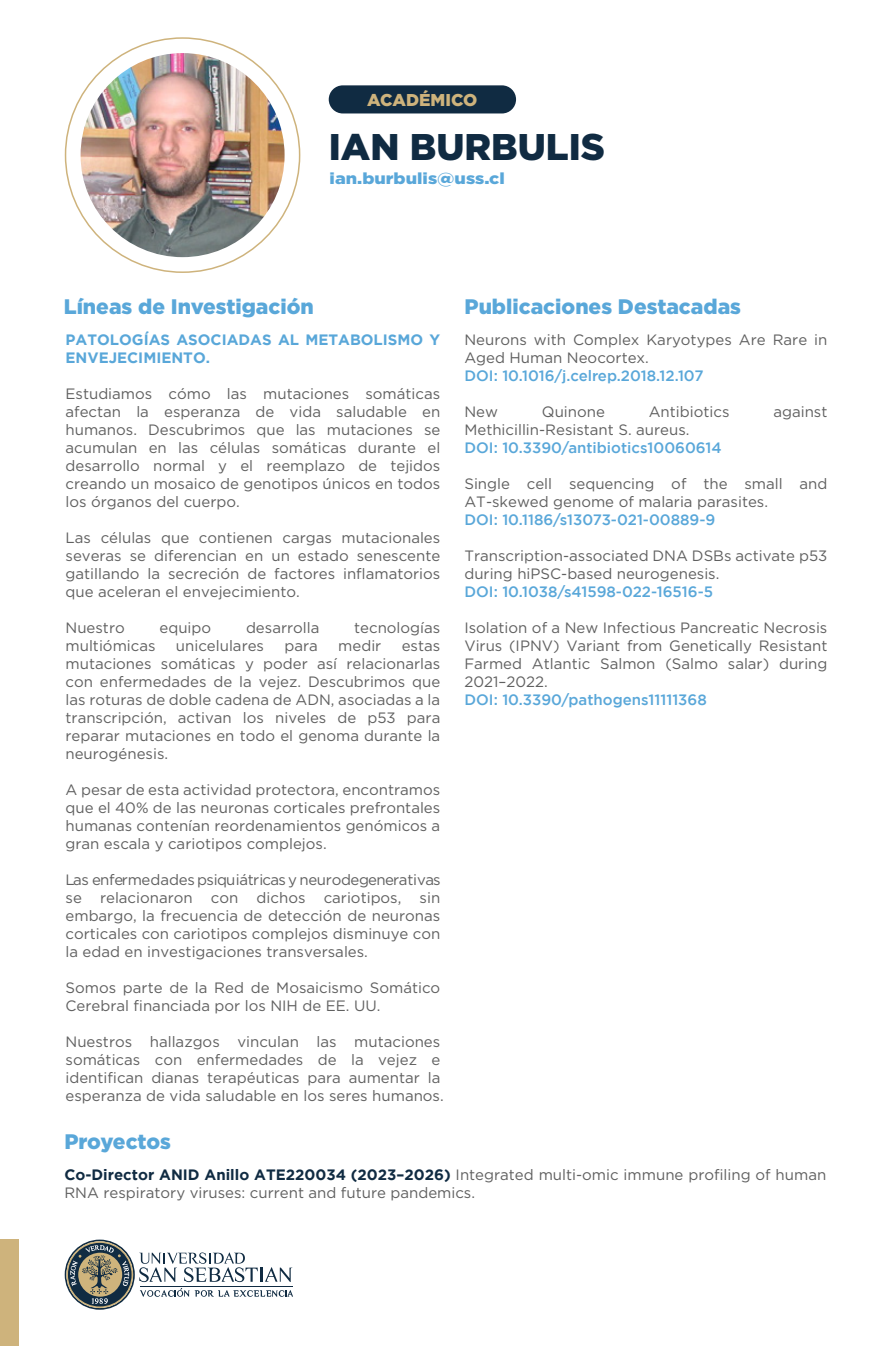
<style>
.page{position:relative;width:893px;height:1346px;background:#fff}
.page>*{position:absolute;margin:0;border:0;box-sizing:border-box;transform-origin:0 0}
.t1{font:900 37.05px "Gotham";color:#102b42}
.t2{font:900 21px "Gotham";color:#59a7d9}
.t3{font:900 17.1px "Gotham";color:#ceb37c}
.t4{font:900 15.9px "Gotham";color:#59a7d9;scale:1.13 1}
.t5{font:15px/18px "Gotham";color:#606060;text-align:justify}
.t6{font:500 15px "Gotham";color:#59a7d9}
.t7{font:700 15px/18px "Gotham";color:#59a7d9}
.s1{font-weight:700;color:#102b42}
</style>
<div class="page">
<img style="left:81px;top:53px;width:204px;height:204px;border-radius:102px">
<div style="left:329px;top:85px;width:187px;height:28px;background:#102b42;border-radius:14px"></div>
<svg style="left:65px;top:1239px;width:228px;height:70px"></svg>
<div style="left:0;top:1239px;width:19px;height:106px;background:#ceb37c"></div>
<p class="t3" style="left:367px;top:90px;width:112px">ACADÉMICO</p>
<h1 class="t1" style="left:329px;top:126px;width:278px">IAN BURBULIS</h1>
<p class="t4" style="left:330px;top:169px;width:157px">ian.burbulis@uss.cl</p>
<h2 class="t2" style="left:64px;top:294px;width:252px">Líneas de Investigación</h2>
<h2 class="t2" style="left:464px;top:294px;width:278px">Publicaciones Destacadas</h2>
<p class="t7" style="left:66px;top:330px;width:376px">PATOLOGÍAS ASOCIADAS AL METABOLISMO Y<br>ENVEJECIMIENTO.</p>
<p class="t5" style="left:66px;top:384px;width:376px">Estudiamos cómo las mutaciones somáticas afectan la esperanza de vida saludable en humanos. Descubrimos que las mutaciones se acumulan en las células somáticas durante el desarrollo normal y el reemplazo de tejidos creando un mosaico de genotipos únicos en todos los órganos del cuerpo.</p>
<p class="t5" style="left:66px;top:528px;width:376px">Las células que contienen cargas mutacionales severas se diferencian en un estado senescente gatillando la secreción de factores inflamatorios que aceleran el envejecimiento.</p>
<p class="t5" style="left:66px;top:618px;width:61px">Nuestro</p>
<p class="t5" style="left:160px;top:618px;width:53px">equipo</p>
<p class="t5" style="left:246px;top:618px;width:75px">desarrolla</p>
<p class="t5" style="left:354px;top:618px;width:88px">tecnologías</p>
<p class="t5" style="left:66px;top:636px;width:92px">multiómicas</p>
<p class="t5" style="left:176px;top:636px;width:90px">unicelulares</p>
<p class="t5" style="left:284px;top:636px;width:35px">para</p>
<p class="t5" style="left:338px;top:636px;width:45px">medir</p>
<p class="t5" style="left:66px;top:636px;width:376px;text-indent:336px">estas mutaciones somáticas y poder así relacionarlas con enfermedades de la vejez. Descubrimos que las roturas de doble cadena de ADN, asociadas a la transcripción, activan los niveles de p53 para reparar mutaciones en todo el genoma durante la neurogénesis.</p>
<p class="t5" style="left:66px;top:780px;width:376px">A pesar de esta actividad protectora, encontramos que el 40% de las neuronas corticales prefrontales humanas contenían reordenamientos genómicos a gran escala y cariotipos complejos.</p>
<p class="t5" style="left:66px;top:870px;width:377px">Las enfermedades psiquiátricas y neurodegenerativas se relacionaron con dichos cariotipos, sin embargo, la frecuencia de detección de neuronas corticales con cariotipos complejos disminuye con la edad en investigaciones transversales.</p>
<p class="t5" style="left:66px;top:978px;width:376px">Somos parte de la Red de Mosaicismo Somático<br>Cerebral financiada por los NIH de EE. UU.</p>
<p class="t5" style="left:66px;top:1032px;width:380px;text-align:left">Nuestros hallazgos vinculan las mutaciones somáticas con enfermedades de la vejez e identifican dianas terapéuticas para aumentar la esperanza de vida saludable en los seres humanos.</p>
<h2 class="t2" style="left:64px;top:1129px;width:108px">Proyectos</h2>
<p class="t5" style="left:464px;top:330px;width:364px">Neurons with Complex Karyotypes Are Rare in<br>Aged Human Neocortex.</p>
<p class="t6" style="left:464px;top:367px;width:241px">DOI: 10.1016/j.celrep.2018.12.107</p>
<p class="t5" style="left:464px;top:402px;width:35px">New</p>
<p class="t5" style="left:542px;top:402px;width:64px">Quinone</p>
<p class="t5" style="left:649px;top:402px;width:82px">Antibiotics</p>
<p class="t5" style="left:773px;top:402px;width:56px">against</p>
<p class="t5" style="left:464px;top:420px;width:227px">Methicillin-Resistant S. aureus.</p>
<p class="t6" style="left:464px;top:439px;width:259px">DOI: 10.3390/antibiotics10060614</p>
<p class="t5" style="left:464px;top:474px;width:365px">Single cell sequencing of the small and<br>AT-skewed genome of malaria parasites.</p>
<p class="t6" style="left:464px;top:511px;width:252px">DOI: 10.1186/s13073-021-00889-9</p>
<p class="t5" style="left:464px;top:546px;width:364px">Transcription-associated DNA DSBs activate p53 during hiPSC-based neurogenesis.</p>
<p class="t6" style="left:464px;top:583px;width:250px">DOI: 10.1038/s41598-022-16516-5</p>
<p class="t5" style="left:464px;top:618px;width:365px">Isolation of a New Infectious Pancreatic Necrosis Virus (IPNV) Variant from Genetically Resistant Farmed Atlantic Salmon (Salmo salar) during 2021–2022.</p>
<p class="t6" style="left:464px;top:691px;width:244px">DOI: 10.3390/pathogens11111368</p>
<p class="t5" style="left:64px;top:1165px;width:763px"><span class="s1">Co-Director ANID Anillo ATE220034 (2023–2026)</span> Integrated multi-omic immune profiling of human<br>RNA respiratory viruses: current and future pandemics.</p>
</div>
